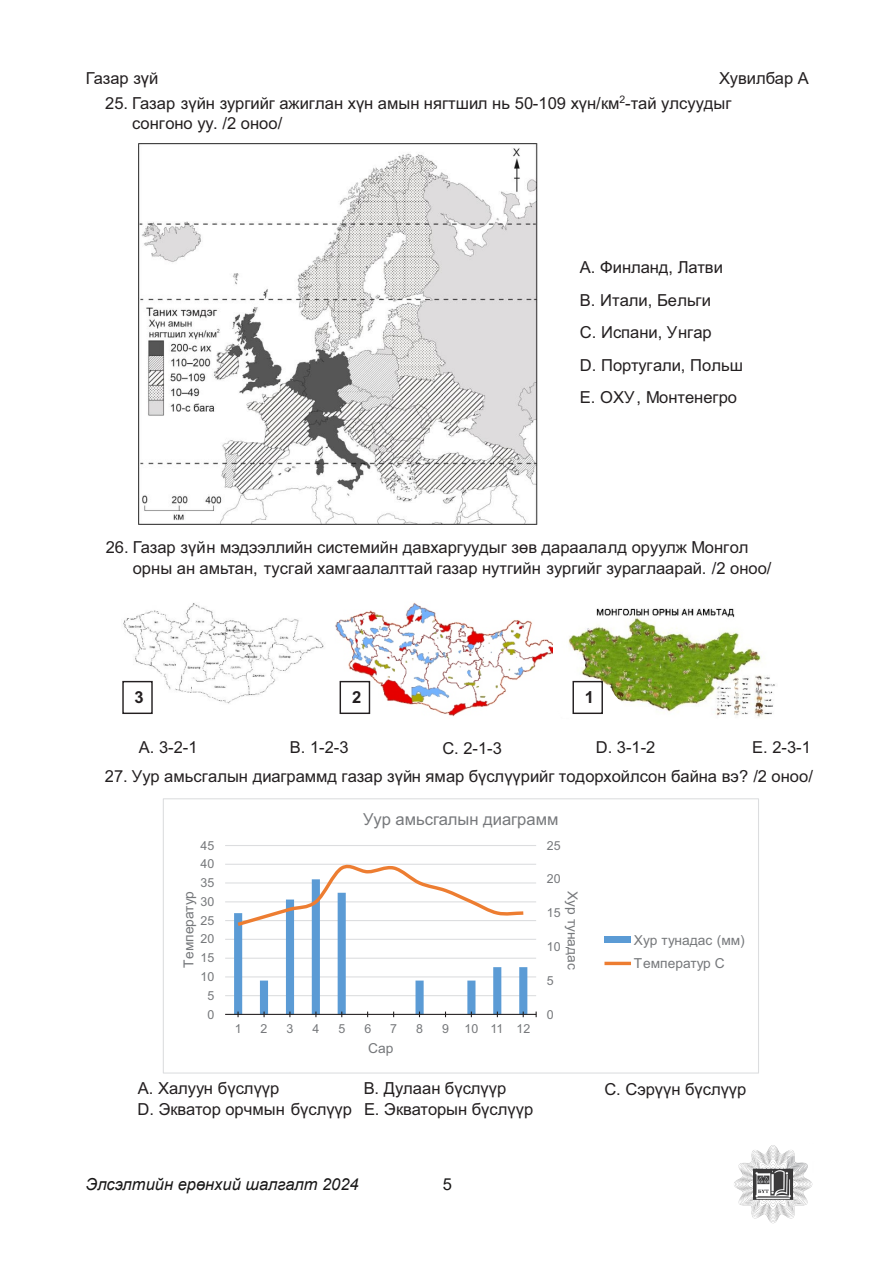
<style>
.page{position:relative;width:893px;height:1263px;background:#fff}
.page>*{position:absolute;margin:0;border:0;box-sizing:border-box;transform-origin:0 0}
.t1{font:16.5px/32.4px "Arial";color:#231f20}
.t2{font:italic 16.5px "Arial";color:#181717}
.t3{font:16.5px "Arial";color:#76787b}
.t4{font:700 16.5px "Arial";color:#231f20}
.t5{font:16.5px "Arial";color:#181717}
.t6{font:13.8px/23.5px "Arial";color:#76787b}
.t7{font:12.45px "Arial";color:#76787b}
</style>
<div class="page">
<img style="left:734px;top:1145px;width:79px;height:79px">
<img style="left:139px;top:143px;width:399px;height:381px">
<img style="left:122px;top:603px;width:202px;height:101px">
<img style="left:335px;top:602px;width:218px;height:115px">
<img style="left:568px;top:608px;width:207px;height:109px">
<svg style="left:568px;top:676px;width:58px;height:41px"></svg>
<div style="left:573px;top:687px;width:29px;height:32px;background:#fff"></div>
<div style="left:572px;top:681px;width:31px;height:33px;border:1px solid #231f20"></div>
<div style="left:340px;top:687px;width:29px;height:32px;background:#fff"></div>
<div style="left:340px;top:681px;width:30px;height:33px;border:1px solid #231f20"></div>
<div style="left:123px;top:682px;width:29px;height:31px;background:#fff"></div>
<div style="left:122px;top:681px;width:31px;height:33px;border:1px solid #231f20"></div>
<hr style="left:225px;top:995px;width:311px;height:1px;background:#dcdddf">
<hr style="left:225px;top:976px;width:311px;height:1px;background:#dcdddf">
<hr style="left:225px;top:958px;width:311px;height:1px;background:#dcdddf">
<hr style="left:225px;top:939px;width:311px;height:1px;background:#dcdddf">
<hr style="left:225px;top:920px;width:311px;height:1px;background:#dcdddf">
<hr style="left:225px;top:901px;width:311px;height:1px;background:#dcdddf">
<hr style="left:225px;top:882px;width:311px;height:1px;background:#dcdddf">
<hr style="left:225px;top:864px;width:311px;height:1px;background:#dcdddf">
<hr style="left:225px;top:845px;width:311px;height:1px;background:#dcdddf">
<hr style="left:225px;top:1014px;width:311px;height:1px;background:#231f20">
<svg style="left:234px;top:864px;width:293px;height:153px"></svg>
<div style="left:604px;top:936px;width:27px;height:7px;background:#5b9bd5"></div>
<hr style="left:604px;top:962px;width:27px;height:3px;background:#ed7d31">
<div style="left:163px;top:798px;width:596px;height:275px;border:1px solid #dcdddf"></div>
<p class="t2" style="left:84px;top:56px;width:76px">Газар зүй</p>
<p class="t1" style="left:132px;top:92px;width:601px;line-height:20.5px;text-indent:-27px">25. Газар зүйн зургийг ажиглан хүн амын нягтшил нь 50-109 хүн/км<sup>2</sup>-тай улсуудыг сонгоно уу. /2 оноо/</p>
<p class="t1" style="left:86px;top:62px;width:74px">Газар зүй</p>
<p class="t1" style="left:719px;top:62px;width:91px">Хувилбар А</p>
<p class="t1" style="left:580px;top:251px;width:165px">А. Финланд, Латви<br>B. Итали, Бельги<br>C. Испани, Унгар<br>D. Португали, Польш<br>E. ОХУ, Монтенегро</p>
<p class="t1" style="left:133px;top:537px;width:640px;line-height:20.4px;text-indent:-27px">26. Газар зүйн мэдээллийн системийн давхаргуудыг зөв дараалалд оруулж Монгол орны ан амьтан, тусгай хамгаалалттай газар нутгийн зургийг зураглаарай. /2 оноо/</p>
<p class="t4" style="left:135px;top:686px;width:11px">3</p>
<p class="t4" style="left:352px;top:686px;width:11px">2</p>
<p class="t4" style="left:585px;top:686px;width:11px">1</p>
<p class="t1" style="left:139px;top:731px;width:60px">A. 3-2-1</p>
<p class="t1" style="left:290px;top:731px;width:60px">B. 1-2-3</p>
<p class="t1" style="left:442px;top:731px;width:61px">C. 2-1-3</p>
<p class="t1" style="left:596px;top:731px;width:61px">D. 3-1-2</p>
<p class="t1" style="left:752px;top:731px;width:60px">E. 2-3-1</p>
<p class="t1" style="left:105px;top:759px;width:710px">27. Уур амьсгалын диаграммд газар зүйн ямар бүслүүрийг тодорхойлсон байна вэ? /2 оноо/</p>
<p class="t7" style="left:201px;top:836px;width:15px">45</p>
<p class="t7" style="left:201px;top:855px;width:15px">40</p>
<p class="t7" style="left:201px;top:874px;width:15px">35</p>
<p class="t6" style="left:177px;top:968px;width:79px;rotate:-90deg">Температур</p>
<p class="t7" style="left:201px;top:893px;width:15px">30</p>
<p class="t7" style="left:201px;top:912px;width:15px">25</p>
<p class="t7" style="left:201px;top:930px;width:15px">20</p>
<p class="t7" style="left:201px;top:949px;width:15px">15</p>
<p class="t7" style="left:201px;top:968px;width:15px">10</p>
<p class="t7" style="left:208px;top:987px;width:8px">5</p>
<p class="t7" style="left:208px;top:1005px;width:8px">0</p>
<p class="t3" style="left:363px;top:808px;width:197px">Уур амьсгалын диаграмм</p>
<p class="t7" style="left:547px;top:836px;width:15px">25</p>
<p class="t7" style="left:547px;top:870px;width:15px">20</p>
<p class="t6" style="left:585px;top:891px;width:80px;rotate:90deg">Хур тунадас</p>
<p class="t7" style="left:547px;top:904px;width:15px">15</p>
<p class="t7" style="left:547px;top:938px;width:15px">10</p>
<p class="t7" style="left:547px;top:972px;width:8px">5</p>
<p class="t7" style="left:235px;top:1020px;width:8px">1</p>
<p class="t7" style="left:261px;top:1020px;width:8px">2</p>
<p class="t7" style="left:287px;top:1020px;width:8px">3</p>
<p class="t7" style="left:312px;top:1020px;width:8px">4</p>
<p class="t7" style="left:338px;top:1020px;width:8px">5</p>
<p class="t7" style="left:364px;top:1020px;width:8px">6</p>
<p class="t7" style="left:390px;top:1020px;width:8px">7</p>
<p class="t7" style="left:416px;top:1020px;width:8px">8</p>
<p class="t7" style="left:442px;top:1020px;width:8px">9</p>
<p class="t7" style="left:465px;top:1020px;width:67px">10 11 12</p>
<p class="t6" style="left:368px;top:1036px;width:27px">Сар</p>
<p class="t7" style="left:547px;top:1005px;width:8px">0</p>
<p class="t6" style="left:634px;top:928px;width:113px">Хур тунадас (мм)<br>Температур C</p>
<p class="t1" style="left:138px;top:1072px;width:143px">А. Халуун бүслүүр</p>
<p class="t1" style="left:364px;top:1072px;width:144px">B. Дулаан бүслүүр</p>
<p class="t1" style="left:604px;top:1073px;width:144px">С. Сэрүүн бүслүүр</p>
<p class="t1" style="left:138px;top:1093px;width:397px">D. Экватор орчмын бүслүүр E. Экваторын бүслүүр</p>
<p class="t2" style="left:86px;top:1173px;width:274px">Элсэлтийн ерөнхий шалгалт 2024</p>
<p class="t5" style="left:443px;top:1172px;width:11px">5</p>
</div>
